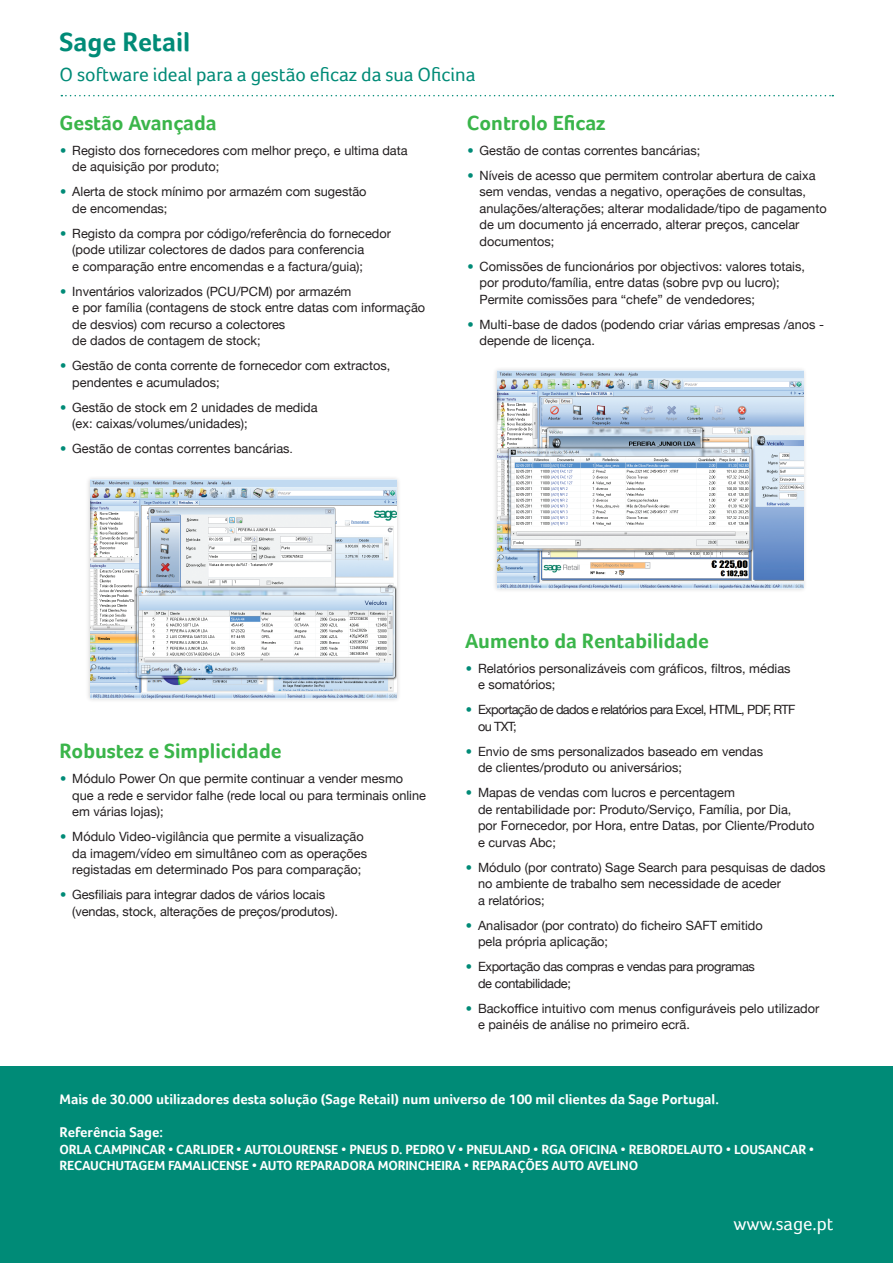
<style>
.page{position:relative;width:893px;height:1263px;background:#fff}
.page>*{position:absolute;margin:0;border:0;box-sizing:border-box;transform-origin:0 0}
.t1{font:700 27px "Foco";color:#008b77}
.t2{font:700 21px "Foco";color:#3ab54a}
.t3{font:19.5px "Foco";color:#008b77}
.t4{font:18.75px "Foco";color:#fff}
.t5{font:700 14.25px "Foco";color:#fff}
.t6{font:700 13.5px/16.5px "Foco";letter-spacing:-.01em;color:#fff}
.t7{font:12.75px/16.5px "Helvetica Neue";color:#231f20}
.t8{font:12.75px/16.5px "Helvetica Neue";letter-spacing:-.05em;color:#231f20}
.t9{font:12.75px/16.5px "Helvetica Neue";letter-spacing:-.025em;color:#231f20}
.s1{font-size:21px;color:#008b77}
.s2{font-family:"Helvetica"}
</style>
<div class="page">
<div style="left:0;top:1066px;width:893px;height:197px;background:#008b77"></div>
<svg style="left:61px;top:95px;width:772px;height:1px"></svg>
<div style="left:86px;top:475px;width:315px;height:227px;background:#231f20;opacity:.2"></div>
<img style="left:90px;top:480px;width:306px;height:218px">
<div style="left:492px;top:366px;width:316px;height:227px;background:#231f20;opacity:.2"></div>
<img style="left:497px;top:370px;width:306px;height:219px">
<h1 class="t1" style="left:60px;top:26px;width:132px">Sage Retail</h1>
<h3 class="t3" style="left:60px;top:63px;width:418px">O software ideal para a gestão eficaz da sua Oficina</h3>
<h2 class="t2" style="left:60px;top:110px;width:159px">Gestão Avançada</h2>
<p class="t7" style="left:72px;top:143px;width:337px;text-indent:-13px"><span class="s1">•</span> Registo dos fornecedores com melhor preço, e ultima data de aquisição por produto;</p>
<p class="t7" style="left:72px;top:184px;width:296px;text-indent:-13px"><span class="s1">•</span> Alerta de stock mínimo por armazém com sugestão de encomendas;</p>
<p class="t7" style="left:72px;top:226px;width:320px;text-indent:-13px"><span class="s1">•</span> Registo da compra por código/referência do fornecedor (pode utilizar colectores de dados para conferencia<br>e comparação entre encomendas e a factura/guia);</p>
<p class="t7" style="left:72px;top:284px;width:354px;text-indent:-13px"><span class="s1">•</span> Inventários valorizados (PCU/PCM) por armazém<br>e por família (contagens de stock entre datas com informação de desvios) com recurso a colectores<br>de dados de contagem de stock;</p>
<p class="t7" style="left:72px;top:358px;width:320px;text-indent:-13px"><span class="s1">•</span> Gestão de conta corrente de fornecedor com extractos, pendentes e acumulados;</p>
<p class="t7" style="left:72px;top:400px;width:247px;text-indent:-13px"><span class="s1">•</span> Gestão de stock em 2 unidades de medida (ex: caixas/volumes/unidades);</p>
<p class="t7" style="left:60px;top:441px;width:235px"><span class="s1">•</span> Gestão de contas correntes bancárias<span class="s2">.</span></p>
<h2 class="t2" style="left:467px;top:110px;width:140px">Controlo Eficaz</h2>
<p class="t7" style="left:467px;top:143px;width:235px"><span class="s1">•</span> Gestão de contas correntes bancárias;</p>
<p class="t7" style="left:479px;top:168px;width:349px;text-indent:-13px"><span class="s1">•</span> Níveis de acesso que permitem controlar abertura de caixa sem vendas, vendas a negativo, operações de consultas, anulações/alterações; alterar modalidade/tipo de pagamento de um documento já encerrado, alterar preços, cancelar documentos;</p>
<p class="t7" style="left:479px;top:259px;width:327px;text-indent:-13px"><span class="s1">•</span> Comissões de funcionários por objectivos: valores totais, por produto/família, entre datas (sobre pvp ou lucro);<br>Permite comissões para “chefe” de vendedores;</p>
<p class="t7" style="left:479px;top:317px;width:346px;text-indent:-13px"><span class="s1">•</span> Multi-base de dados (podendo criar várias empresas /anos - depende de licença.</p>
<h2 class="t2" style="left:60px;top:738px;width:223px">Robustez e Simplicidade</h2>
<p class="t7" style="left:72px;top:771px;width:355px;text-indent:-13px"><span class="s1">•</span> Módulo Power On que permite continuar a vender mesmo que a rede e servidor falhe (rede local ou para terminais online em várias lojas);</p>
<p class="t7" style="left:72px;top:829px;width:296px;text-indent:-13px"><span class="s1">•</span> Módulo Video-vigilância que permite a visualização da imagem/vídeo em simultâneo com as operações registadas em determinado Pos para comparação;</p>
<p class="t7" style="left:72px;top:887px;width:267px;text-indent:-13px"><span class="s1">•</span> Gesfiliais para integrar dados de vários locais (vendas, stock, alterações de preços/produtos).</p>
<h2 class="t2" style="left:465px;top:628px;width:245px">Aumento da Rentabilidade</h2>
<p class="t7" style="left:478px;top:661px;width:314px;text-indent:-13px"><span class="s1">•</span> Relatórios personalizáveis com gráficos, filtros, médias e somatórios;</p>
<p class="t8" style="left:478px;top:702px;width:319px;text-indent:-13px"><span class="s1">•</span> Exportação de dados e relatórios para Excel, HTML, PDF, RTF ou TXT;</p>
<p class="t7" style="left:478px;top:744px;width:287px;text-indent:-13px"><span class="s1">•</span> Envio de sms personalizados baseado em vendas de clientes/produto ou aniversários;</p>
<p class="t7" style="left:478px;top:785px;width:338px;text-indent:-13px"><span class="s1">•</span> Mapas de vendas com lucros e percentagem<br>de rentabilidade por: Produto/Serviço, Família, por Dia,<br>por Fornecedor, por Hora, entre Datas, por Cliente/Produto e curvas Abc;</p>
<p class="t7" style="left:478px;top:860px;width:349px;text-indent:-13px"><span class="s1">•</span> Módulo (por contrato) Sage Search para pesquisas de dados no ambiente de trabalho sem necessidade de aceder<br>a relatórios;</p>
<p class="t7" style="left:478px;top:918px;width:286px;text-indent:-13px"><span class="s1">•</span> Analisador (por contrato) do ficheiro SAFT emitido pela própria aplicação;</p>
<p class="t9" style="left:478px;top:959px;width:278px;text-indent:-13px"><span class="s1">•</span> Exportação das compras e vendas para programas de contabilidade;</p>
<p class="t7" style="left:478px;top:1001px;width:343px;text-indent:-13px"><span class="s1">•</span> Backoffice intuitivo com menus configuráveis pelo utilizador e painéis de análise no primeiro ecrã.</p>
<p class="t5" style="left:60px;top:1091px;width:661px">Mais de 30.000 utilizadores desta solução (Sage Retail) num universo de 100 mil clientes da Sage Portugal.</p>
<p class="t5" style="left:60px;top:1124px;width:105px">Referência Sage:</p>
<p class="t6" style="left:60px;top:1140px;width:756px">ORLA CAMPINCAR • CARLIDER • AUTOLOURENSE • PNEUS D. PEDRO V • PNEULAND • RGA OFICINA • REBORDELAUTO • LOUSANCAR •<br>RECAUCHUTAGEM FAMALICENSE • AUTO REPARADORA MORINCHEIRA • REPARAÇÕES AUTO AVELINO</p>
<h3 class="t4" style="left:733px;top:1213px;width:102px">www.sage.pt</h3>
</div>
